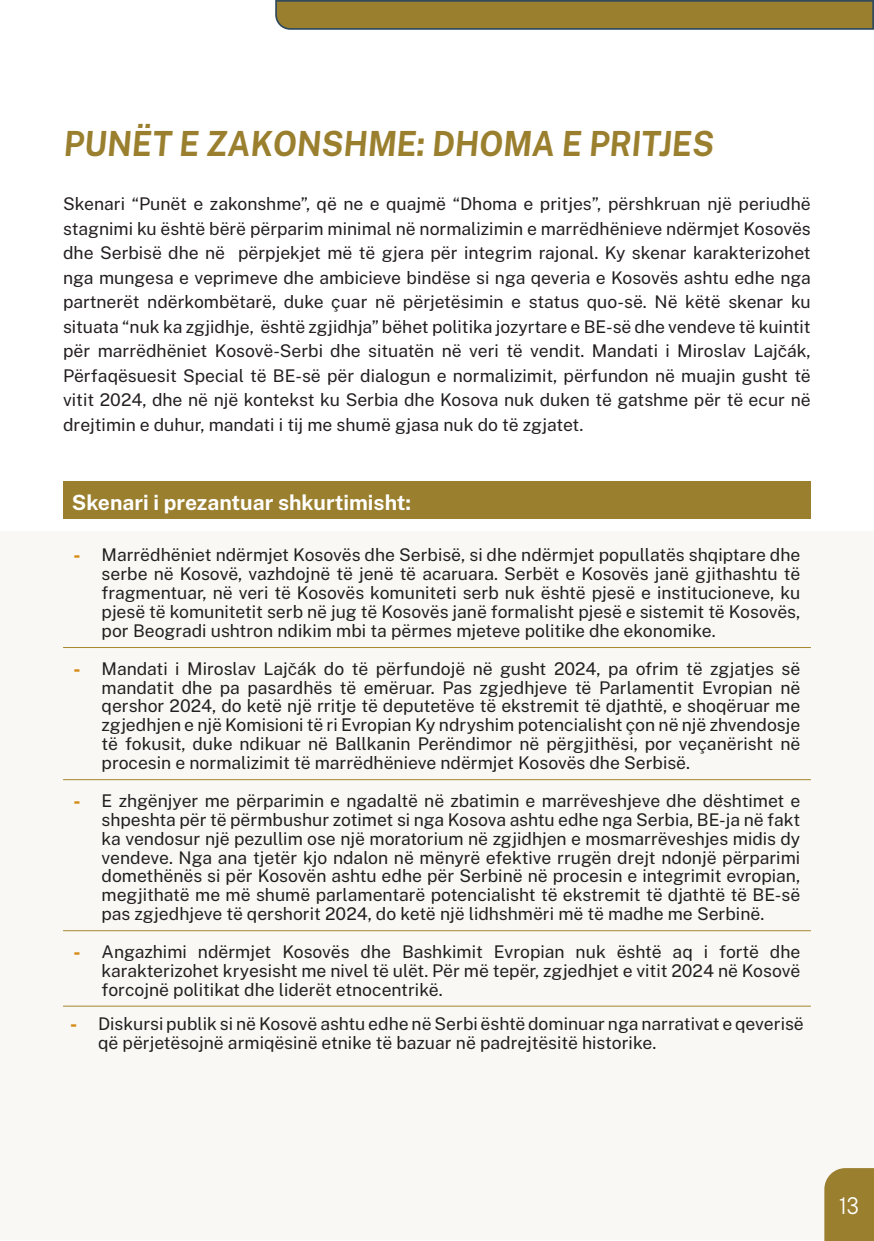
<style>
.page{position:relative;width:874px;height:1241px;background:#fff}
.page>*{position:absolute;margin:0;border:0;box-sizing:border-box;transform-origin:0 0}
.Heading_1{font:100 34.65px "Public Sans";color:#9a7f2e;scale:.91 1}
.t1{font:300 23.1px "Public Sans";color:#fff;scale:.83 1}
.Heading_2{font:100 21px "Public Sans";color:#fff}
.t2{font:17.5px/18.9px "Public Sans";color:#231f20;text-align:justify}
.s1{font-weight:900;color:#d48c17}
</style>
<div class="page">
<div style="left:0;top:531px;width:873px;height:708px;background:#faf8f5"></div>
<div style="left:824px;top:1168px;width:49px;height:72px;background:#9a7f2e"></div>
<svg style="left:275px;top:0;width:598px;height:30px;background:#8e7a35"></svg>
<div style="left:63px;top:481px;width:747px;height:37px;background:#9a7f2e"></div>
<hr style="left:63px;top:647px;width:747px;height:1px;background:#a3872f">
<hr style="left:63px;top:779px;width:747px;height:1px;background:#a3872f">
<hr style="left:63px;top:930px;width:747px;height:1px;background:#a3872f">
<hr style="left:63px;top:1005px;width:747px;height:1px;background:#a3872f">
<p class="Heading_1" style="left:63px;top:120px;width:720px">PUNËT E ZAKONSHME: DHOMA E PRITJES</p>
<p class="t2" style="left:63px;top:191px;width:749px;line-height:24.5px">Skenari “Punët e zakonshme”, që ne e quajmë “Dhoma e pritjes”, përshkruan një periudhë stagnimi ku është bërë përparim minimal në normalizimin e marrëdhënieve ndërmjet Kosovës dhe Serbisë dhe në përpjekjet më të gjera për integrim rajonal. Ky skenar karakterizohet nga mungesa e veprimeve dhe ambicieve bindëse si nga qeveria e Kosovës ashtu edhe nga partnerët ndërkombëtarë, duke çuar në përjetësimin e status quo-së. Në këtë skenar ku situata “nuk ka zgjidhje, është zgjidhja” bëhet politika jozyrtare e BE-së dhe vendeve të kuintit për marrëdhëniet Kosovë-Serbi dhe situatën në veri të vendit. Mandati i Miroslav Lajčák, Përfaqësuesit Special të BE-së për dialogun e normalizimit, përfundon në muajin gusht të vitit 2024, dhe në një kontekst ku Serbia dhe Kosova nuk duken të gatshme për të ecur në drejtimin e duhur, mandati i tij me shumë gjasa nuk do të zgjatet.</p>
<p class="Heading_2" style="left:72px;top:488px;width:340px">Skenari i prezantuar shkurtimisht:</p>
<p class="t2" style="left:102px;top:544px;width:700px;text-indent:-28px"><span class="s1">-</span> Marrëdhëniet ndërmjet Kosovës dhe Serbisë, si dhe ndërmjet popullatës shqiptare dhe serbe në Kosovë, vazhdojnë të jenë të acaruara. Serbët e Kosovës janë gjithashtu të fragmentuar, në veri të Kosovës komuniteti serb nuk është pjesë e institucioneve, ku pjesë të komunitetit serb në jug të Kosovës janë formalisht pjesë e sistemit të Kosovës, por Beogradi ushtron ndikim mbi ta përmes mjeteve politike dhe ekonomike.</p>
<p class="t2" style="left:102px;top:658px;width:700px;text-indent:-28px"><span class="s1">-</span> Mandati i Miroslav Lajčák do të përfundojë në gusht 2024, pa ofrim të zgjatjes së mandatit dhe pa pasardhës të emëruar. Pas zgjedhjeve të Parlamentit Evropian në qershor 2024, do ketë një rritje të deputetëve të ekstremit të djathtë, e shoqëruar me zgjedhjen e një Komisioni të ri Evropian Ky ndryshim potencialisht çon në një zhvendosje të fokusit, duke ndikuar në Ballkanin Perëndimor në përgjithësi, por veçanërisht në procesin e normalizimit të marrëdhënieve ndërmjet Kosovës dhe Serbisë.</p>
<p class="t2" style="left:102px;top:790px;width:700px;text-indent:-28px"><span class="s1">-</span> E zhgënjyer me përparimin e ngadaltë në zbatimin e marrëveshjeve dhe dështimet e shpeshta për të përmbushur zotimet si nga Kosova ashtu edhe nga Serbia, BE-ja në fakt ka vendosur një pezullim ose një moratorium në zgjidhjen e mosmarrëveshjes midis dy vendeve. Nga ana tjetër kjo ndalon në mënyrë efektive rrugën drejt ndonjë përparimi domethënës si për Kosovën ashtu edhe për Serbinë në procesin e integrimit evropian, megjithatë me më shumë parlamentarë potencialisht të ekstremit të djathtë të BE-së pas zgjedhjeve të qershorit 2024, do ketë një lidhshmëri më të madhe me Serbinë.</p>
<p class="t2" style="left:102px;top:941px;width:700px;text-indent:-28px"><span class="s1">-</span> Angazhimi ndërmjet Kosovës dhe Bashkimit Evropian nuk është aq i fortë dhe karakterizohet kryesisht me nivel të ulët. Për më tepër, zgjedhjet e vitit 2024 në Kosovë forcojnë politikat dhe liderët etnocentrikë.</p>
<p class="t2" style="left:98px;top:1012px;width:706px;text-indent:-28px"><span class="s1">-</span> Diskursi publik si në Kosovë ashtu edhe në Serbi është dominuar nga narrativat e qeverisë që përjetësojnë armiqësinë etnike të bazuar në padrejtësitë historike.</p>
<p class="t1" style="left:838px;top:1189px;width:25px">13</p>
</div>
